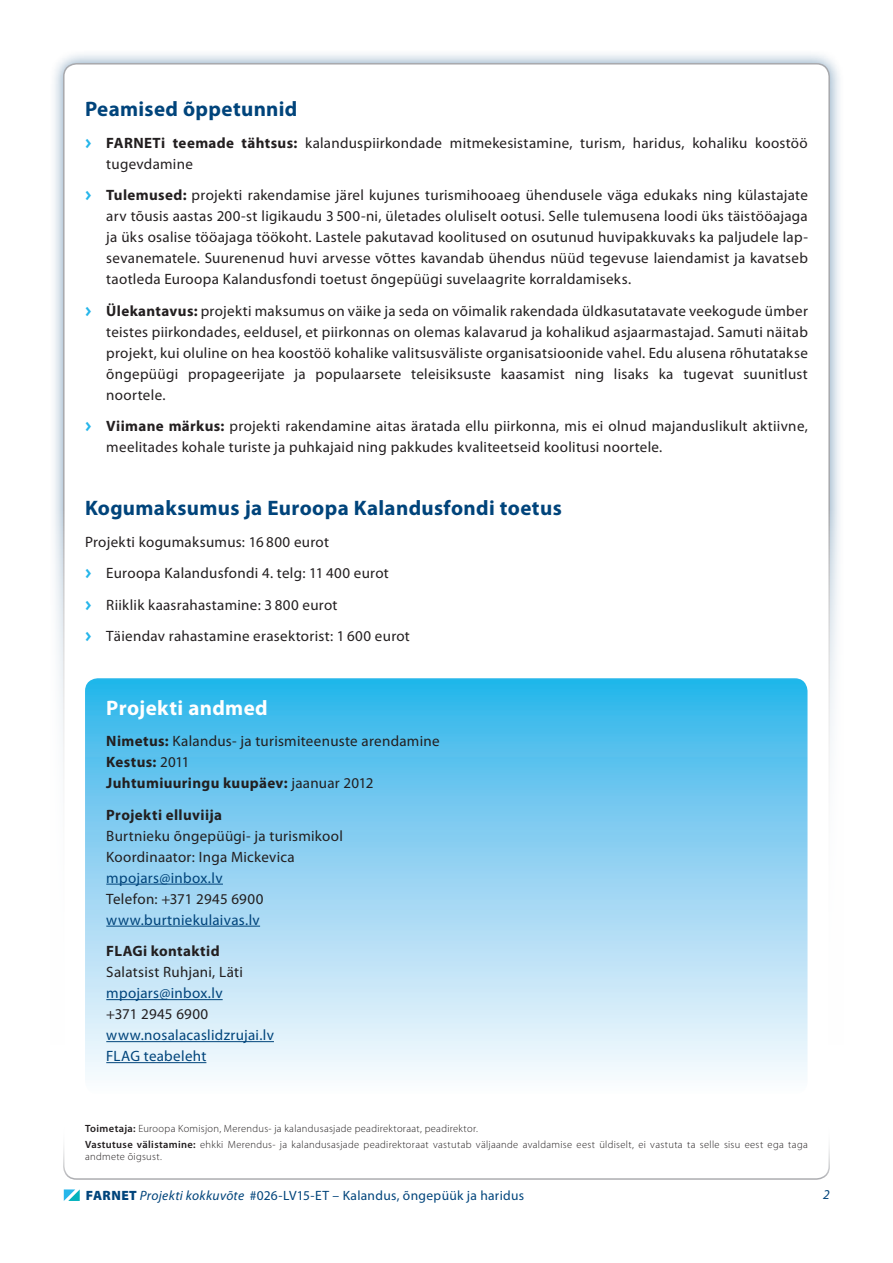
<style>
.page{position:relative;width:893px;height:1263px;background:#fff}
.page>*{position:absolute;margin:0;border:0;box-sizing:border-box;transform-origin:0 0}
.t1{font:700 21px "Myriad Pro";letter-spacing:.015em;color:#00447b}
.t2{font:700 21px "Myriad Pro";letter-spacing:.015em;color:#fff}
.t3{font:15px/21px "Myriad Pro";letter-spacing:.02em;color:#231f20}
.t4{font:15px/21px "Myriad Pro";letter-spacing:.02em;color:#00447b}
.t5{font:700 15px "Myriad Pro";letter-spacing:.025em;color:#231f20}
.t6{font:13.5px "Myriad Pro";letter-spacing:.02em;color:#00447b}
.t7{font:italic 13.5px "Myriad Pro";color:#00447b}
.t8{font:300 10.5px/16.2px "Myriad Pro";letter-spacing:.03em;color:#231f20}
.s1{font-family:"Meta Plus Bold Caps";color:#26b6ea}
.s2{font-weight:700}
.s3{font-weight:600}
.s4{font-weight:900}
.s5{font-style:italic}
</style>
<div class="page">
<div style="left:49px;top:49px;width:795px;height:1165px;background:#00447b;opacity:.5"></div>
<div style="left:64px;top:64px;width:765px;height:1135px;background:#fff;border-radius:13px"></div>
<div style="left:0;top:510px;width:893px;height:753px;background:#fff"></div>
<svg style="left:64px;top:1189px;width:16px;height:12px"></svg>
<svg style="left:63px;top:1146px;width:767px;height:34px"></svg>
<svg style="left:85px;top:678px;width:722px;height:399px"></svg>
<hr style="left:106px;top:884px;width:117px;height:1px;background:#00447b">
<hr style="left:106px;top:926px;width:154px;height:1px;background:#00447b">
<hr style="left:106px;top:999px;width:117px;height:1px;background:#00447b">
<hr style="left:106px;top:1041px;width:168px;height:1px;background:#00447b">
<hr style="left:106px;top:1062px;width:100px;height:1px;background:#00447b">
<h1 class="t1" style="left:85px;top:95px;width:214px">Peamised õppetunnid</h1>
<p class="t3" style="left:106px;top:132px;width:703px;text-indent:-21px"><span class="s1">&gt;</span> <span class="s2">FARNETi teemade tähtsus:</span> kalanduspiirkondade mitmekesistamine, turism, haridus, kohaliku koostöö tugevdamine</p>
<p class="t3" style="left:106px;top:184px;width:703px;text-align:justify;text-indent:-21px"><span class="s1">&gt;</span> <span class="s2">Tulemused:</span> projekti rakendamise järel kujunes turismihooaeg ühendusele väga edukaks ning külastajate arv tõusis aastas 200-st ligikaudu 3 500-ni, ületades oluliselt ootusi. Selle tulemusena loodi üks täistööajaga ja üks osalise tööajaga töökoht. Lastele pakutavad koolitused on osutunud huvipakkuvaks ka paljudele lap&shy;sevanematele. Suurenenud huvi arvesse võttes kavandab ühendus nüüd tegevuse laiendamist ja kavatseb taotleda Euroopa Kalandusfondi toetust õngepüügi suvelaagrite korraldamiseks.</p>
<p class="t3" style="left:106px;top:300px;width:703px;text-align:justify;text-indent:-21px"><span class="s1">&gt;</span> <span class="s2">Ülekantavus:</span> projekti maksumus on väike ja seda on võimalik rakendada üldkasutatavate veekogude ümber teistes piirkondades, eeldusel, et piirkonnas on olemas kalavarud ja kohalikud asjaarmastajad. Samuti näitab projekt, kui oluline on hea koostöö kohalike valitsusväliste organisatsioonide vahel. Edu alusena rõhutatakse õngepüügi propageerijate ja populaarsete teleisiksuste kaasamist ning lisaks ka tugevat suunitlust noortele.</p>
<p class="t3" style="left:106px;top:415px;width:703px;text-indent:-21px"><span class="s1">&gt;</span> <span class="s2">Viimane märkus:</span> projekti rakendamine aitas äratada ellu piirkonna, mis ei olnud majanduslikult aktiivne, meelitades kohale turiste ja puhkajaid ning pakkudes kvaliteetseid koolitusi noortele.</p>
<h1 class="t1" style="left:85px;top:494px;width:478px">Kogumaksumus ja Euroopa Kalandusfondi toetus</h1>
<p class="t3" style="left:85px;top:526px;width:326px;line-height:31.5px">Projekti kogumaksumus: 16 800 eurot<br><span class="s1">&gt;</span> Euroopa Kalandusfondi 4. telg: 11 400 eurot<br><span class="s1">&gt;</span> Riiklik kaasrahastamine: 3 800 eurot<br><span class="s1">&gt;</span> Täiendav rahastamine erasektorist: 1 600 eurot</p>
<h1 class="t2" style="left:106px;top:694px;width:163px">Projekti andmed</h1>
<p class="t3" style="left:106px;top:730px;width:335px"><span class="s2">Nimetus:</span> Kalandus- ja turismiteenuste arendamine<br><span class="s2">Kestus:</span> 2011<br><span class="s2">Juhtumiuuringu kuupäev:</span> jaanuar 2012</p>
<p class="t5" style="left:106px;top:805px;width:117px">Projekti elluviija</p>
<p class="t3" style="left:106px;top:825px;width:238px">Burtnieku õngepüügi- ja turismikool<br>Koordinaator: Inga Mickevica</p>
<p class="t4" style="left:106px;top:867px;width:118px">mpojars@inbox.lv</p>
<p class="t3" style="left:106px;top:888px;width:159px">Telefon: +371 2945 6900</p>
<p class="t4" style="left:106px;top:909px;width:155px">www.burtniekulaivas.lv</p>
<p class="t5" style="left:106px;top:941px;width:115px">FLAGi kontaktid</p>
<p class="t3" style="left:106px;top:961px;width:138px">Salatsist Ruhjani, Läti</p>
<p class="t4" style="left:106px;top:982px;width:118px">mpojars@inbox.lv</p>
<p class="t3" style="left:106px;top:1003px;width:104px">+371 2945 6900</p>
<p class="t4" style="left:106px;top:1024px;width:169px">www.nosalacaslidzrujai.lv<br>FLAG teabeleht</p>
<p class="t8" style="left:85px;top:1120px;width:724px"><span class="s3">Toimetaja:</span> Euroopa Komisjon, Merendus- ja kalandusasjade peadirektoraat, peadirektor.<br><span class="s3">Vastutuse välistamine:</span> ehkki Merendus- ja kalandusasjade peadirektoraat vastutab väljaande avaldamise eest üldiselt, ei vastuta ta selle sisu eest ega taga</p>
<p class="t8" style="left:85px;top:1148px;width:78px">andmete õigsust.</p>
<p class="t6" style="left:86px;top:1187px;width:440px"><span class="s4">FARNET</span> <span class="s5">Projekti kokkuvõte</span> #026-LV15-ET – Kalandus, õngepüük ja haridus</p>
<p class="t7" style="left:823px;top:1186px;width:8px">2</p>
</div>
